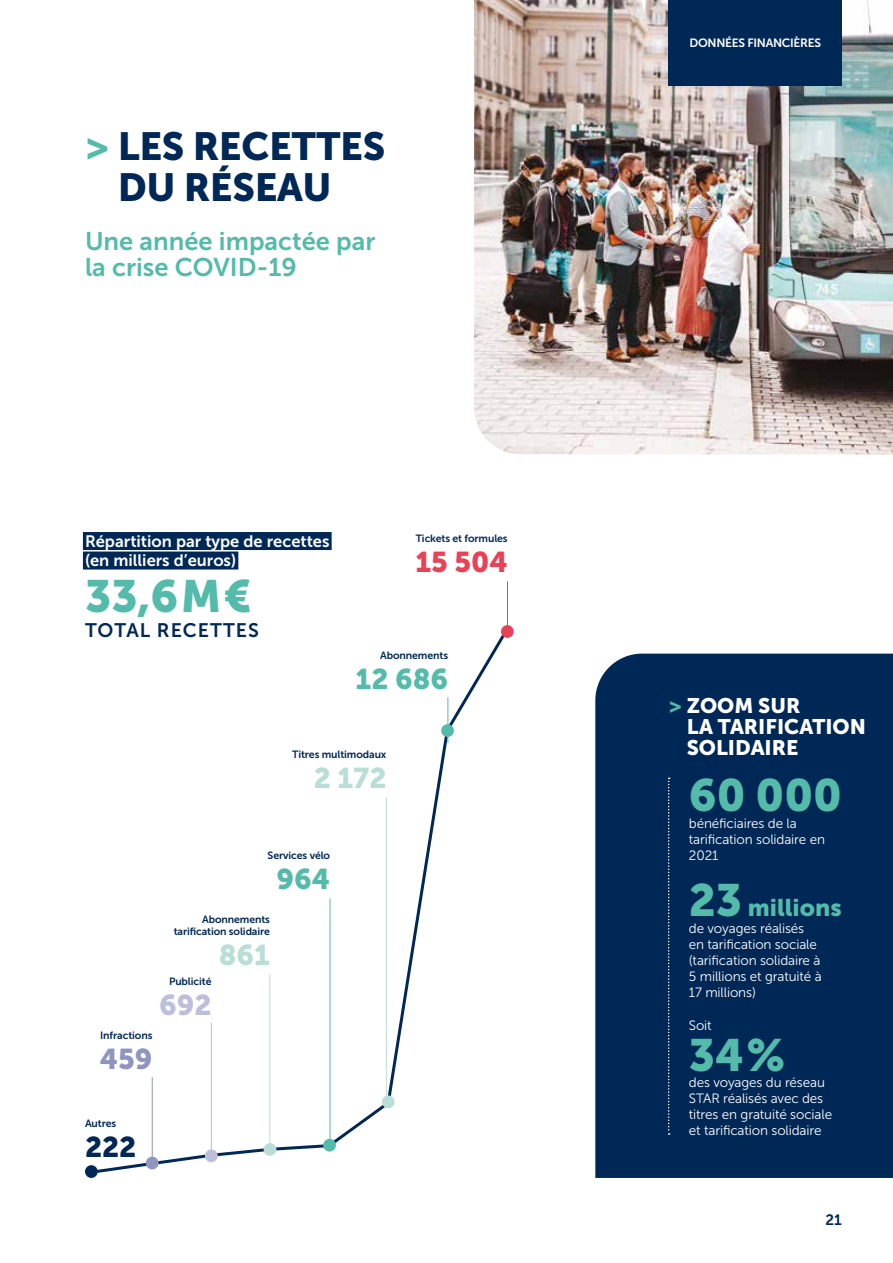
<style>
.page{position:relative;width:893px;height:1263px;background:#fff}
.page>*{position:absolute;margin:0;border:0;box-sizing:border-box;transform-origin:0 0}
.t1{font:45px "Museo Sans 900";color:#54bbab}
.t2{font:39px/40.5px "Museo Sans 900";letter-spacing:-.01em;color:#002856;text-align:center}
.t3{font:28.5px "Museo Sans 900";color:#54bbab}
.t4{font:28.5px "Museo Sans 900";color:#b9ded7}
.t5{font:28.5px "Museo Sans 900";color:#e94256}
.t6{font:28.5px "Museo Sans 900";color:#bdbed9}
.t7{font:28.5px "Museo Sans 900";color:#9095bf}
.t8{font:28.5px "Museo Sans 900";color:#002856}
.t9{font:25.5px/25.5px "Museo Sans 700";color:#54bbab}
.t10{font:24px "Museo Sans 900";color:#54bbab}
.t11{font:21px/21px "Museo Sans 900";color:#fff}
.t12{font:19.5px "Museo Sans 700";letter-spacing:.05em;color:#002856}
.t13{font:16.5px/19.5px "Museo Sans 700";color:#fff}
.t14{font:15px "Museo Sans 700";color:#002856}
.t15{font:13.5px/16.2px "Museo Sans 300";letter-spacing:-.01em;color:#fff}
.t16{font:12px "Museo Sans 700";letter-spacing:-.025em;color:#fff}
.t17{font:10.5px/12px "Museo Sans 700";letter-spacing:-.01em;color:#002856;text-align:right}
.s1{color:#54bbab}
.s2{font-size:45px}
</style>
<div class="page">
<svg style="left:98px;top:628px;width:407px;height:545px"></svg>
<div style="left:595px;top:654px;width:298px;height:524px;background:#002856"></div>
<img style="left:474px;top:0;width:419px;height:454px">
<div style="left:83px;top:532px;width:249px;height:18px;background:#002856"></div>
<div style="left:83px;top:551px;width:155px;height:18px;background:#002856"></div>
<hr style="left:386px;top:797px;width:1px;height:303px;background:#b9ded7">
<hr style="left:448px;top:697px;width:1px;height:46px;background:#54bbab">
<hr style="left:507px;top:581px;width:1px;height:50px;background:#e94256">
<hr style="left:330px;top:898px;width:1px;height:247px;background:#54bbab">
<hr style="left:270px;top:974px;width:1px;height:175px;background:#b9ded7">
<hr style="left:211px;top:1023px;width:1px;height:133px;background:#bdbed9">
<hr style="left:152px;top:1077px;width:1px;height:84px;background:#9095bf">
<div style="left:501px;top:625px;width:13px;height:13px;background:#e94256;border-radius:50%"></div>
<div style="left:441px;top:724px;width:13px;height:13px;background:#54bbab;border-radius:50%"></div>
<div style="left:382px;top:1095px;width:13px;height:13px;background:#b9ded7;border-radius:50%"></div>
<div style="left:323px;top:1139px;width:13px;height:12px;background:#54bbab;border-radius:50%"></div>
<div style="left:264px;top:1143px;width:12px;height:13px;background:#b9ded7;border-radius:50%"></div>
<div style="left:205px;top:1149px;width:13px;height:13px;background:#bdbed9;border-radius:50%"></div>
<div style="left:146px;top:1157px;width:13px;height:12px;background:#9095bf;border-radius:50%"></div>
<div style="left:85px;top:1165px;width:13px;height:13px;background:#002856;border-radius:50%"></div>
<svg style="left:668px;top:777px;width:2px;height:358px"></svg>
<div style="left:669px;top:0;width:173px;height:85px;background:#002856"></div>
<h2 class="t2" style="left:85px;top:126px;width:302px"><span class="s1">&gt;</span> LES RECETTES<br>DU RÉSEAU</h2>
<h3 class="t9" style="left:85px;top:228px;width:292px">Une année impactée par la crise COVID-19</h3>
<p class="t13" style="left:85px;top:531px;width:246px">Répartition par type de recettes (en milliers d’euros)</p>
<h1 class="t1" style="left:85px;top:571px;width:168px">33,6M€</h1>
<h3 class="t12" style="left:85px;top:620px;width:175px">TOTAL RECETTES</h3>
<p class="t17" style="left:416px;top:533px;width:93px">Tickets et formules</p>
<h3 class="t5" style="left:415px;top:546px;width:94px">15 504</h3>
<p class="t17" style="left:380px;top:649px;width:69px">Abonnements</p>
<h3 class="t3" style="left:356px;top:663px;width:94px">12 686</h3>
<p class="t17" style="left:292px;top:748px;width:96px">Titres multimodaux</p>
<h3 class="t4" style="left:314px;top:761px;width:74px">2 172</h3>
<p class="t17" style="left:268px;top:849px;width:64px">Services vélo</p>
<h3 class="t3" style="left:277px;top:863px;width:55px">964</h3>
<p class="t17" style="left:174px;top:914px;width:98px">Abonnements tarification solidaire</p>
<p class="t17" style="left:100px;top:1029px;width:54px">Infractions</p>
<h3 class="t7" style="left:100px;top:1042px;width:54px">459</h3>
<p class="t17" style="left:169px;top:975px;width:44px">Publicité</p>
<h3 class="t6" style="left:159px;top:988px;width:54px">692</h3>
<h3 class="t4" style="left:219px;top:939px;width:53px">861</h3>
<p class="t17" style="left:85px;top:1117px;width:33px">Autres</p>
<h3 class="t8" style="left:85px;top:1130px;width:53px">222</h3>
<p class="t16" style="left:690px;top:36px;width:133px">DONNÉES FINANCIÈRES</p>
<h3 class="t11" style="left:687px;top:695px;width:181px;text-indent:-18px"><span class="s1">&gt;</span> ZOOM SUR<br>LA TARIFICATION<br>SOLIDAIRE</h3>
<h1 class="t1" style="left:689px;top:770px;width:155px">60 000</h1>
<p class="t15" style="left:689px;top:815px;width:138px">bénéficiaires de la tarification solidaire en<br>2021</p>
<h3 class="t10" style="left:689px;top:894px;width:154px"><span class="s2">23</span> millions</h3>
<p class="t15" style="left:689px;top:920px;width:134px">de voyages réalisés en tarification sociale (tarification solidaire à<br>5 millions et gratuité à<br>17 millions)</p>
<p class="t15" style="left:689px;top:1017px;width:24px">Soit</p>
<h1 class="t1" style="left:689px;top:1029px;width:98px">34%</h1>
<p class="t15" style="left:689px;top:1074px;width:145px">des voyages du réseau<br>STAR réalisés avec des titres en gratuité sociale et tarification solidaire</p>
<p class="t14" style="left:826px;top:1211px;width:18px">21</p>
</div>
